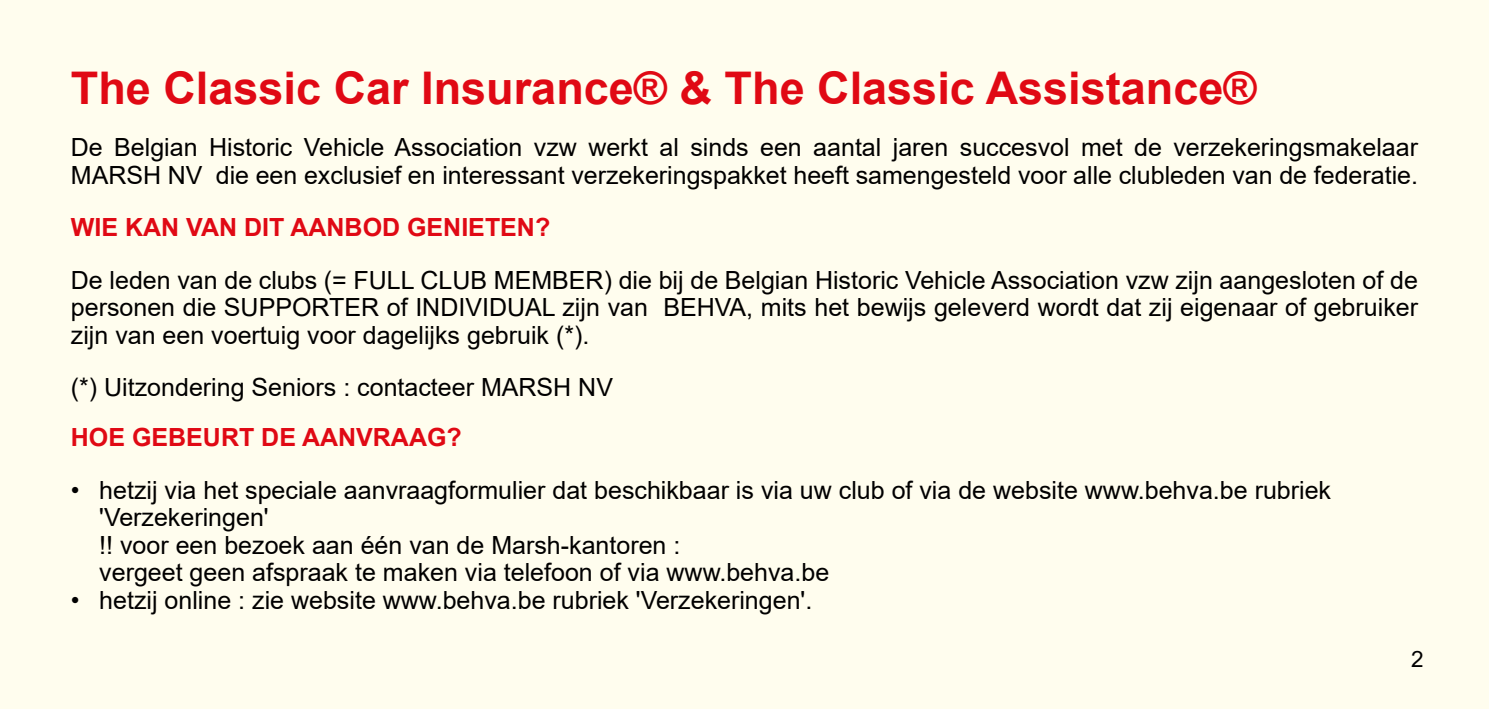
<style>
.page{position:relative;width:1489px;height:709px;background:#fff}
.page>*{position:absolute;margin:0;border:0;box-sizing:border-box;transform-origin:0 0}
.t1{font:700 45px "Arial";color:#e00914}
.t2{font:25px/27.5px "Arial";color:#000}
.t3{font:700 25px "Arial";color:#e00914}
.t4{font:22.5px "Arial";color:#000}
.s1{font-family:"Minion Pro";font-size:30px}
</style>
<div class="page">
<div style="left:0;top:0;width:1488px;height:709px;background:#fffdee"></div>
<h1 class="t1" style="left:71px;top:56px;width:1187px">The Classic Car Insurance® &amp; The Classic Assistance®</h1>
<p class="t2" style="left:71px;top:133px;width:1348px">De Belgian Historic Vehicle Association vzw werkt al sinds een aantal jaren succesvol met de verzekeringsmakelaar<br>MARSH NV die een exclusief en interessant verzekeringspakket heeft samengesteld voor alle clubleden van de federatie.</p>
<p class="t3" style="left:71px;top:210px;width:481px">WIE KAN VAN DIT AANBOD GENIETEN?</p>
<p class="t2" style="left:71px;top:266px;width:1348px;text-align:justify">De leden van de clubs (= FULL CLUB MEMBER) die bij de Belgian Historic Vehicle Association vzw zijn aangesloten of de personen die SUPPORTER of INDIVIDUAL zijn van BEHVA, mits het bewijs geleverd wordt dat zij eigenaar of gebruiker zijn van een voertuig voor dagelijks gebruik (*).</p>
<p class="t2" style="left:71px;top:373px;width:543px">(*) Uitzondering Seniors : contacteer MARSH NV</p>
<p class="t3" style="left:71px;top:420px;width:392px">HOE GEBEURT DE AANVRAAG?</p>
<p class="t2" style="left:99px;top:476px;width:1233px;text-indent:-28px">• hetzij via het speciale aanvraagformulier dat beschikbaar is via uw club of via de website www.behva.be rubriek 'Verzekeringen'<br>!! voor een bezoek aan één van de Marsh-kantoren :<br>vergeet geen afspraak te maken via telefoon of via www.behva.be</p>
<p class="t2" style="left:71px;top:586px;width:743px">• hetzij online : zie website www.behva.be rubriek 'Verzekeringen'.</p>
<p class="t4" style="left:1410px;top:644px;width:31px">2<span class="s1">#</span></p>
</div>
